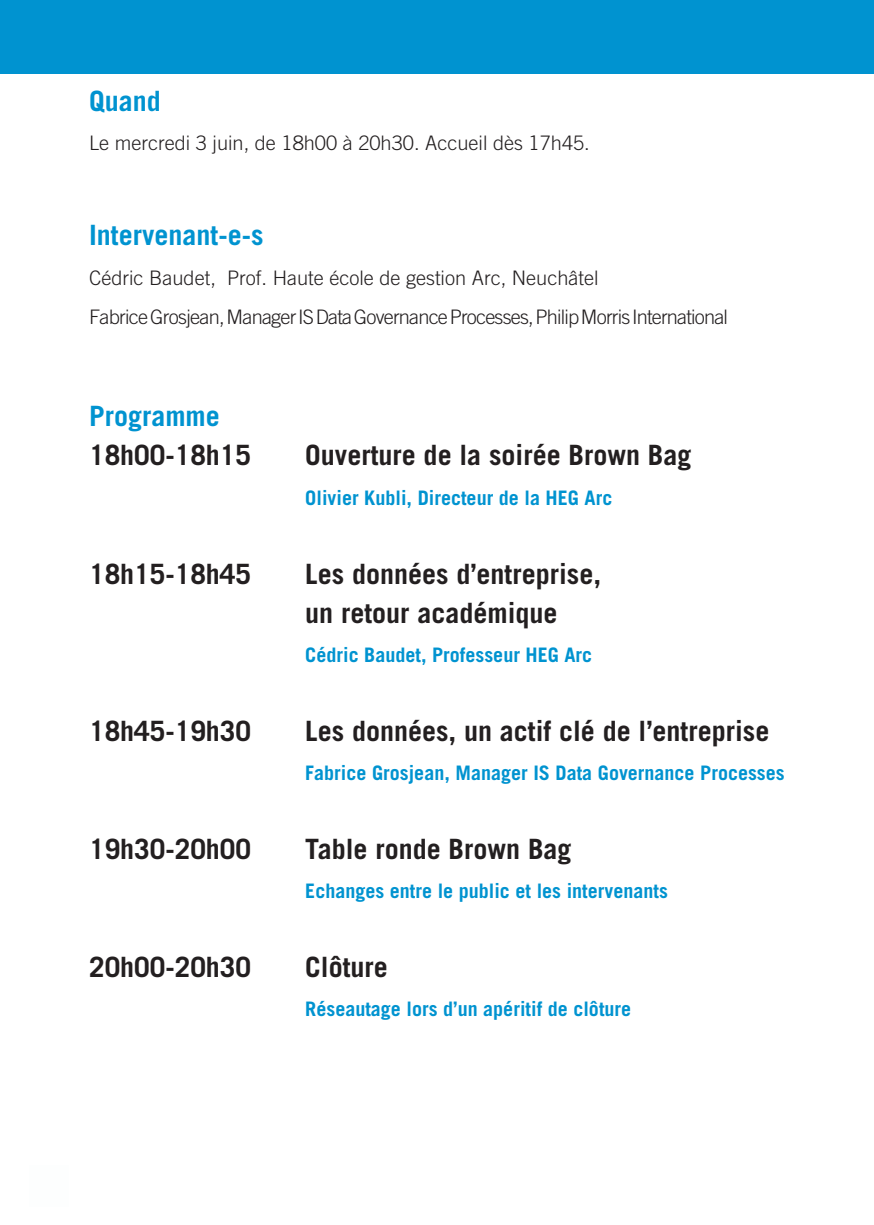
<style>
.page{position:relative;width:874px;height:1225px;background:#fff}
.page>*{position:absolute;margin:0;border:0;box-sizing:border-box;transform-origin:0 0}
.texte_normal{font:700 28px "Trade Gothic LT";color:#231f20}
.texte_normal-2{font:700 28px "Trade Gothic LT";color:#0093d0}
.texte_normal-3{font:700 20px "Trade Gothic LT";color:#0093d0}
.texte_normal-4{font:300 20px "Trade Gothic LT";color:#231f20}
.texte_normal-5{font:300 20px "Trade Gothic LT";letter-spacing:-.04em;color:#231f20}
</style>
<div class="page">
<div style="left:0;top:0;width:873px;height:74px;background:#0093d0"></div>
<p class="texte_normal-2" style="left:89px;top:83px;width:73px">Quand</p>
<p class="texte_normal-4" style="left:89px;top:131px;width:502px">Le mercredi 3 juin, de 18h00 à 20h30. Accueil dès 17h45.</p>
<p class="texte_normal-2" style="left:89px;top:218px;width:176px">Intervenant-e-s</p>
<p class="texte_normal-4" style="left:89px;top:266px;width:510px">Cédric Baudet, Prof. Haute école de gestion Arc, Neuchâtel</p>
<p class="texte_normal-5" style="left:89px;top:305px;width:640px">Fabrice Grosjean, Manager IS Data Governance Processes, Philip Morris International</p>
<p class="texte_normal-2" style="left:89px;top:399px;width:132px">Programme</p>
<p class="texte_normal" style="left:89px;top:438px;width:163px">18h00-18h15</p>
<p class="texte_normal" style="left:305px;top:438px;width:387px">Ouverture de la soirée Brown Bag</p>
<p class="texte_normal-3" style="left:305px;top:485px;width:308px">Olivier Kubli, Directeur de la HEG Arc</p>
<p class="texte_normal" style="left:89px;top:556px;width:163px">18h15-18h45</p>
<p class="texte_normal" style="left:305px;top:556px;width:297px">Les données d’entreprise,</p>
<p class="texte_normal" style="left:305px;top:595px;width:253px">un retour académique</p>
<p class="texte_normal-3" style="left:305px;top:643px;width:288px">Cédric Baudet, Professeur HEG Arc</p>
<p class="texte_normal" style="left:89px;top:714px;width:163px">18h45-19h30</p>
<p class="texte_normal" style="left:305px;top:714px;width:465px">Les données, un actif clé de l’entreprise</p>
<p class="texte_normal-3" style="left:305px;top:761px;width:480px">Fabrice Grosjean, Manager IS Data Governance Processes</p>
<p class="texte_normal" style="left:89px;top:832px;width:163px">19h30-20h00</p>
<p class="texte_normal" style="left:305px;top:832px;width:268px">Table ronde Brown Bag</p>
<p class="texte_normal-3" style="left:305px;top:879px;width:364px">Echanges entre le public et les intervenants</p>
<p class="texte_normal" style="left:89px;top:950px;width:163px">20h00-20h30</p>
<p class="texte_normal" style="left:305px;top:950px;width:84px">Clôture</p>
<p class="texte_normal-3" style="left:305px;top:997px;width:327px">Réseautage lors d’un apéritif de clôture</p>
</div>
